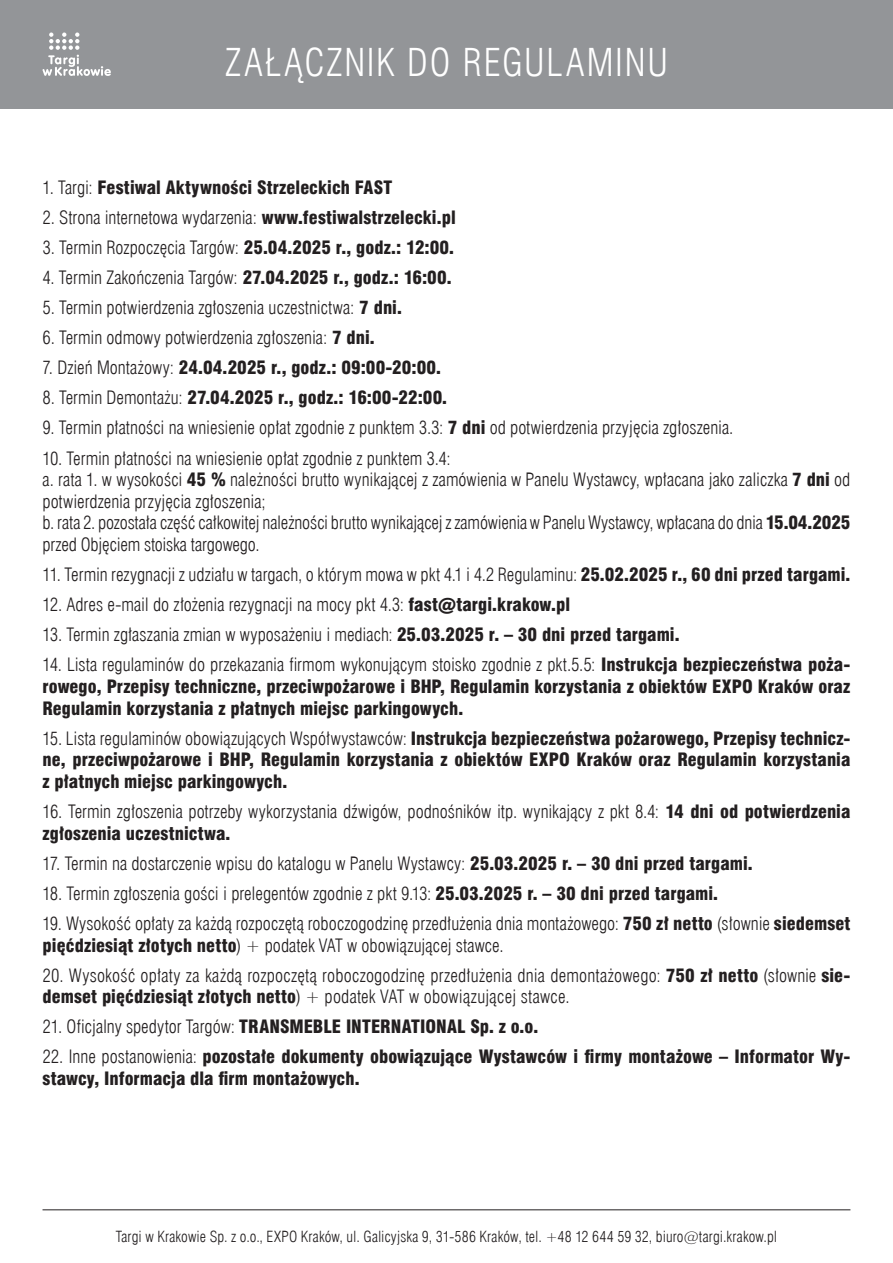
<style>
.page{position:relative;width:893px;height:1263px;background:#fff}
.page>*{position:absolute;margin:0;border:0;box-sizing:border-box;transform-origin:0 0}
.t1{font:37.5px "Swis 721 Lt Cn EUX";letter-spacing:.045em;color:#fff}
.t2{font:18px/21.6px "Swis 721 Lt Cn EUX";color:#231f20}
.t3{font:18px/21.6px "Swis 721 Blk Cn EUX";color:#231f20}
.t4{font:15px "Swis 721 Lt Cn EUX";letter-spacing:.005em;color:#231f20}
.s1{font-family:"Swis 721 Lt Cn EUX"}
.s2{font-family:"Swis 721 Blk Cn EUX"}
</style>
<div class="page">
<hr style="left:43px;top:1209px;width:807px;height:1px;background:#231f20">
<div style="left:0;top:0;width:893px;height:108px;background:#939598"></div>
<svg style="left:43px;top:32px;width:68px;height:44px"></svg>
<h1 class="t1" style="left:225px;top:40px;width:444px">ZAŁĄCZNIK DO REGULAMINU</h1>
<p class="t3" style="left:43px;top:177px;width:351px"><span class="s1">1. Targi:</span> Festiwal Aktywności Strzeleckich FAST</p>
<p class="t2" style="left:43px;top:207px;width:415px">2. Strona internetowa wydarzenia: <span class="s2">www.festiwalstrzelecki.pl</span></p>
<p class="t2" style="left:43px;top:237px;width:413px">3. Termin Rozpoczęcia Targów: <span class="s2">25.04.2025 r., godz.: 12:00.</span></p>
<p class="t2" style="left:43px;top:267px;width:410px">4. Termin Zakończenia Targów: <span class="s2">27.04.2025 r., godz.: 16:00.</span></p>
<p class="t2" style="left:43px;top:297px;width:361px">5. Termin potwierdzenia zgłoszenia uczestnictwa: <span class="s2">7 dni.</span></p>
<p class="t2" style="left:43px;top:327px;width:334px">6. Termin odmowy potwierdzenia zgłoszenia: <span class="s2">7 dni.</span></p>
<p class="t3" style="left:43px;top:358px;width:400px"><span class="s1">7. Dzień Montażowy:</span> 24.04.2025 r., godz.: 09:00-20:00.</p>
<p class="t3" style="left:43px;top:388px;width:406px"><span class="s1">8. Termin Demontażu:</span> 27.04.2025 r., godz.: 16:00-22:00.</p>
<p class="t2" style="left:43px;top:417px;width:692px">9. Termin płatności na wniesienie opłat zgodnie z punktem 3.3: <span class="s2">7 dni</span> od potwierdzenia przyjęcia zgłoszenia.</p>
<p class="t2" style="left:43px;top:447px;width:809px">10. Termin płatności na wniesienie opłat zgodnie z punktem 3.4:<br>a. rata 1. w wysokości <span class="s2">45 %</span> należności brutto wynikającej z zamówienia w Panelu Wystawcy, wpłacana jako zaliczka <span class="s2">7 dni</span> od potwierdzenia przyjęcia zgłoszenia;<br>b. rata 2. pozostała część całkowitej należności brutto wynikającej z zamówienia w Panelu Wystawcy, wpłacana do dnia <span class="s2">15.04.2025 </span>przed Objęciem stoiska targowego.</p>
<p class="t2" style="left:43px;top:564px;width:809px">11. Termin rezygnacji z udziału w targach, o którym mowa w pkt 4.1 i 4.2 Regulaminu: <span class="s2">25.02.2025 r., 60 dni przed targami.</span></p>
<p class="t2" style="left:43px;top:594px;width:529px">12. Adres e-mail do złożenia rezygnacji na mocy pkt 4.3: <span class="s2">fast@targi.krakow.pl</span></p>
<p class="t2" style="left:43px;top:624px;width:639px">13. Termin zgłaszania zmian w wyposażeniu i mediach: <span class="s2">25.03.2025 r. – 30 dni przed targami.</span></p>
<p class="t2" style="left:43px;top:654px;width:809px">14. Lista regulaminów do przekazania firmom wykonującym stoisko zgodnie z pkt.5.5: <span class="s2">Instrukcja bezpieczeństwa poża-</span></p>
<p class="t3" style="left:43px;top:677px;width:809px">rowego, Przepisy techniczne, przeciwpożarowe i BHP, Regulamin korzystania z obiektów EXPO Kraków oraz<br>Regulamin korzystania z płatnych miejsc parkingowych.</p>
<p class="t3" style="left:43px;top:728px;width:809px;text-align:justify"><span class="s1">15. Lista regulaminów obowiązujących Współwystawców:</span> Instrukcja bezpieczeństwa pożarowego, Przepisy technicz&shy;ne, przeciwpożarowe i BHP, Regulamin korzystania z obiektów EXPO Kraków oraz Regulamin korzystania z płatnych miejsc parkingowych.</p>
<p class="t2" style="left:43px;top:801px;width:809px">16. Termin zgłoszenia potrzeby wykorzystania dźwigów, podnośników itp. wynikający z pkt 8.4: <span class="s2">14 dni od potwierdzenia</span></p>
<p class="t3" style="left:43px;top:823px;width:189px">zgłoszenia uczestnictwa.</p>
<p class="t2" style="left:43px;top:853px;width:712px">17. Termin na dostarczenie wpisu do katalogu w Panelu Wystawcy: <span class="s2">25.03.2025 r. – 30 dni przed targami.</span></p>
<p class="t2" style="left:43px;top:883px;width:677px">18. Termin zgłoszenia gości i prelegentów zgodnie z pkt 9.13: <span class="s2">25.03.2025 r. – 30 dni przed targami.</span></p>
<p class="t2" style="left:43px;top:913px;width:809px">19. Wysokość opłaty za każdą rozpoczętą roboczogodzinę przedłużenia dnia montażowego: <span class="s2">750 zł netto</span> (słownie <span class="s2">siedemset pięćdziesiąt złotych netto</span>) + podatek VAT w obowiązującej stawce.</p>
<p class="t2" style="left:43px;top:964px;width:809px">20. Wysokość opłaty za każdą rozpoczętą roboczogodzinę przedłużenia dnia demontażowego: <span class="s2">750 zł netto</span> (słownie <span class="s2">sie&shy;demset pięćdziesiąt złotych netto</span>) + podatek VAT w obowiązującej stawce.</p>
<p class="t3" style="left:43px;top:1017px;width:497px"><span class="s1">21. Oficjalny spedytor Targów:</span> TRANSMEBLE INTERNATIONAL Sp. z o.o.</p>
<p class="t3" style="left:43px;top:1047px;width:809px"><span class="s1">22. Inne postanowienia:</span> pozostałe dokumenty obowiązujące Wystawców i firmy montażowe – Informator Wy&shy;stawcy, Informacja dla firm montażowych.</p>
<p class="t4" style="left:116px;top:1228px;width:663px">Targi w Krakowie Sp. z o.o., EXPO Kraków, ul. Galicyjska 9, 31-586 Kraków, tel. +48 12 644 59 32, biuro@targi.krakow.pl</p>
</div>
